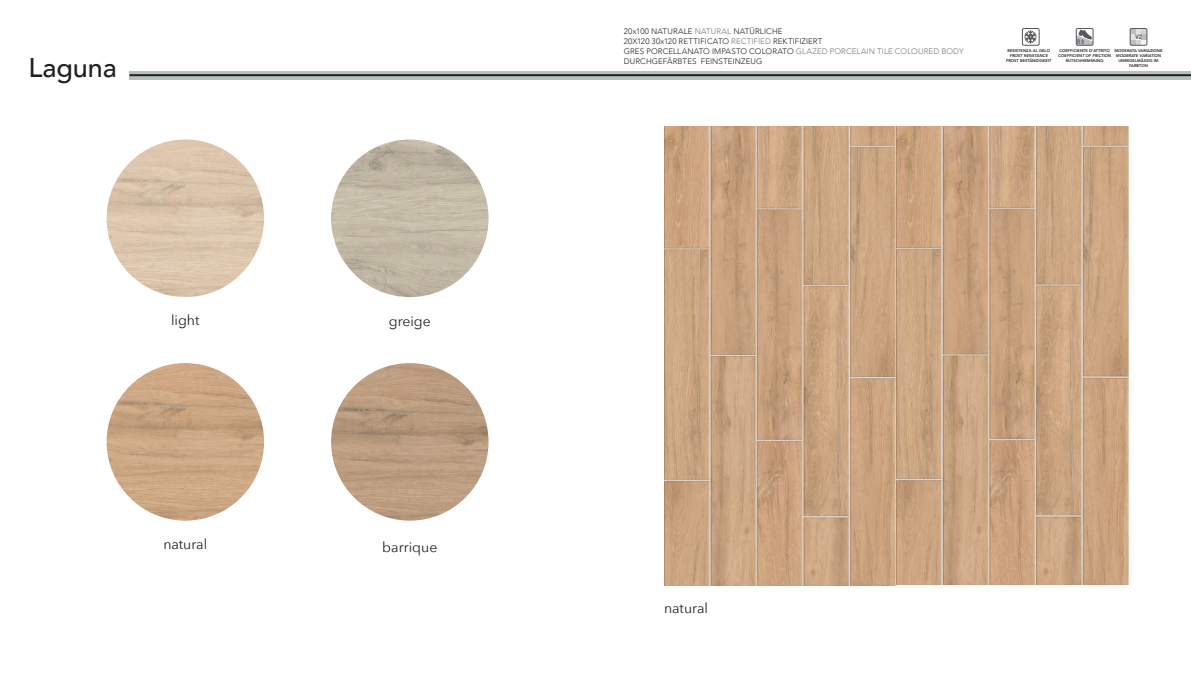
<style>
.page{position:relative;width:1191px;height:681px;background:#fff}
.page>*{position:absolute;margin:0;border:0;box-sizing:border-box;transform-origin:0 0}
.t1{font:500 27px "Avenir";color:#231f20}
.t2{font:14px "Avenir Next";color:#231f20}
.t3{font:300 8px/10px "Avenir";letter-spacing:.01em;color:#231f20}
.t4{font:700 6.4px "Helvetica Neue";color:#57585a;scale:.83 1}
.t5{font:700 6.4px "Helvetica Neue";color:#57585a;scale:.68 1}
.t6{font:800 4px/4.8px "Avenir";color:#231f20;text-align:center}
.t7{font:italic 800 4px "Avenir";color:#231f20}
.s1{color:#76787b}
</style>
<div class="page">
<img style="left:664px;top:127px;width:464px;height:457px">
<img style="left:107px;top:139px;width:157px;height:158px;border-radius:79px">
<img style="left:107px;top:363px;width:157px;height:157px;border-radius:79px">
<img style="left:331px;top:363px;width:157px;height:157px;border-radius:79px">
<svg style="left:129px;top:71px;width:1062px;height:8px;background:#b4b9b9"></svg>
<hr style="left:129px;top:74px;width:1062px;height:2px;background:#231f20">
<svg style="left:1132px;top:30px;width:13px;height:13px"></svg>
<div style="left:1130px;top:28px;width:17px;height:17px;border:1px solid #57585a;border-radius:2px"></div>
<div style="left:1076px;top:28px;width:17px;height:17px;border:1px solid #57585a;border-radius:2px"></div>
<svg style="left:1076px;top:29px;width:17px;height:16px"></svg>
<div style="left:1022px;top:28px;width:17px;height:17px;border:1px solid #57585a;border-radius:2px"></div>
<svg style="left:1024px;top:31px;width:12px;height:12px"></svg>
<img style="left:331px;top:139px;width:157px;height:158px;border-radius:79px">
<p class="t1" style="left:28px;top:44px;width:90px">Laguna</p>
<p class="t2" style="left:171px;top:308px;width:30px">light</p>
<p class="t2" style="left:389px;top:309px;width:44px">greige</p>
<p class="t2" style="left:163px;top:532px;width:45px">natural</p>
<p class="t2" style="left:382px;top:535px;width:57px">barrique</p>
<p class="t3" style="left:624px;top:26px;width:160px">20x100 NATURALE <span class="s1">NATURAL</span> NATÜRLICHE</p>
<p class="t3" style="left:624px;top:36px;width:200px">20X120 30x120 RETTIFICATO <span class="s1">RECTIFIED</span> REKTIFIZIERT</p>
<p class="t3" style="left:624px;top:46px;width:341px">GRES PORCELLANATO IMPASTO COLORATO <span class="s1">GLAZED PORCELAIN TILE COLOURED BODY<br></span>DURCHGEFÄRBTES FEINSTEINZEUG</p>
<p class="t4" style="left:1135px;top:33px;width:9px">V2</p>
<p class="t5" style="left:1077px;top:38px;width:12px">R 9</p>
<p class="t6" style="left:1059px;top:48px;width:52px">COEFFICIENTE D’ATTRITO</p>
<p class="t7" style="left:1058px;top:53px;width:54px">COEFFICIENT OF FRICTION</p>
<p class="t6" style="left:1065px;top:58px;width:39px">RUTSCHHEMMUNG</p>
<p class="t6" style="left:1007px;top:48px;width:44px">RESISTENZA AL GELO</p>
<p class="t7" style="left:1009px;top:53px;width:40px">FROST RESISTANCE</p>
<p class="t6" style="left:1006px;top:58px;width:47px">FROST BESTÄNDIGKEIT</p>
<p class="t6" style="left:1114px;top:48px;width:50px">MODERATA VARIAZIONE</p>
<p class="t7" style="left:1116px;top:53px;width:47px">MODERATE VARIATION</p>
<p class="t6" style="left:1118px;top:58px;width:42px">UNREGELMÄSSIG IM<br>FARBTON</p>
<p class="t2" style="left:664px;top:596px;width:45px">natural</p>
</div>
